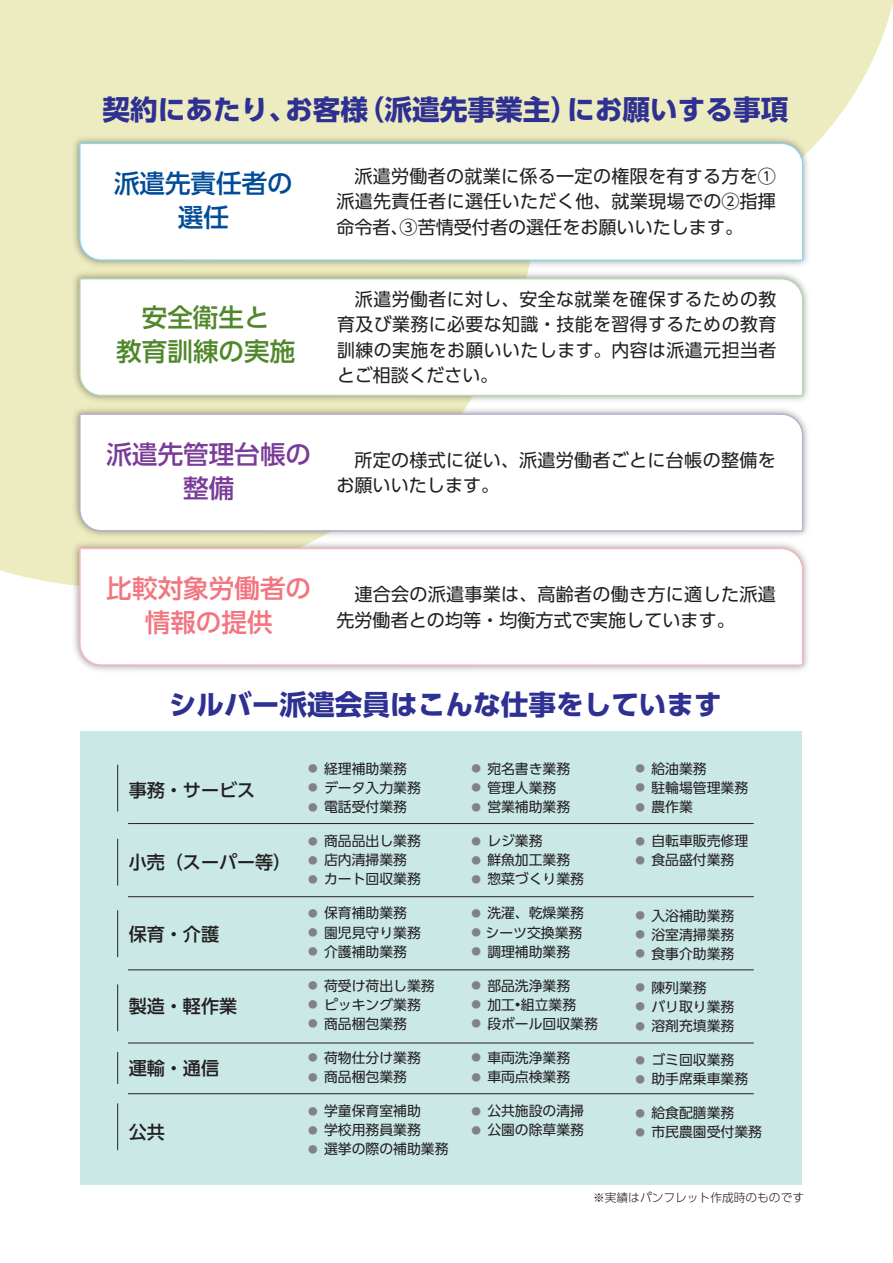
<style>
.page{position:relative;width:893px;height:1263px;background:#fff}
.page>*{position:absolute;margin:0;border:0;box-sizing:border-box;transform-origin:0 0}
.t1{font:700 27.6px "UD Shin Go Pro";color:#2e3092}
.t2{font:500 25.5px/34px "UD Shin Go Pro";color:#f2757f;text-align:center}
.t3{font:500 25.5px/34px "UD Shin Go Pro";color:#50872b;text-align:center}
.t4{font:500 25.5px/34px "UD Shin Go Pro";color:#793c97;text-align:center}
.t5{font:500 25.5px/34px "UD Shin Go Pro";color:#014b97;text-align:center}
.t6{font:18px/25.5px "UD Shin Go Pro";letter-spacing:.015em;color:#231f20;text-align:justify}
.t7{font:500 18px "UD Shin Go Pro";color:#231f20}
.t8{font:13.8px "UD Shin Go Pro";color:#231f20}
.t9{font:300 11.7px "UD Shin Go Pro";color:#231f20}
.s1{font-size:9.6px;color:#808285}
</style>
<div class="page">
<svg style="left:541px;top:0;width:352px;height:147px;background:#eeedc5"></svg>
<div style="left:0;top:0;width:541px;height:585px;background:#edecc0"></div>
<img style="left:69px;top:133px;width:744px;height:135px">
<svg style="left:79px;top:142px;width:725px;height:119px"></svg>
<img style="left:69px;top:268px;width:739px;height:135px">
<svg style="left:79px;top:278px;width:725px;height:119px"></svg>
<img style="left:69px;top:403px;width:739px;height:134px">
<svg style="left:79px;top:413px;width:725px;height:119px"></svg>
<img style="left:69px;top:537px;width:739px;height:134px">
<svg style="left:78px;top:547px;width:726px;height:120px"></svg>
<div style="left:80px;top:731px;width:722px;height:453px;background:#c9e8e6"></div>
<hr style="left:128px;top:823px;width:625px;height:1px;background:#231f20">
<hr style="left:128px;top:896px;width:625px;height:1px;background:#231f20">
<hr style="left:128px;top:969px;width:625px;height:1px;background:#231f20">
<hr style="left:128px;top:1043px;width:625px;height:1px;background:#231f20">
<hr style="left:128px;top:1093px;width:625px;height:1px;background:#231f20">
<hr style="left:117px;top:765px;width:1px;height:46px;background:#231f20">
<hr style="left:117px;top:839px;width:1px;height:46px;background:#231f20">
<hr style="left:117px;top:910px;width:1px;height:47px;background:#231f20">
<hr style="left:117px;top:984px;width:1px;height:47px;background:#231f20">
<hr style="left:117px;top:1052px;width:1px;height:32px;background:#231f20">
<hr style="left:117px;top:1103px;width:1px;height:47px;background:#231f20">
<h1 class="t1" style="left:103px;top:87px;width:687px">契約にあたり、お客様（派遣先事業主）にお願いする事項</h1>
<h2 class="t5" style="left:114px;top:166px;width:180px">派遣先責任者の選任</h2>
<h3 class="t6" style="left:336px;top:163px;width:441px">　派遣労働者の就業に係る一定の権限を有する方を①派遣先責任者に選任いただく他、就業現場での②指揮命令者、③苦情受付者の選任をお願いいたします。</h3>
<h2 class="t3" style="left:116px;top:300px;width:180px">安全衛生と<br>教育訓練の実施</h2>
<h3 class="t6" style="left:337px;top:286px;width:441px">　派遣労働者に対し、安全な就業を確保するための教育及び業務に必要な知識・技能を習得するための教育訓練の実施をお願いいたします。内容は派遣元担当者とご相談ください。</h3>
<h2 class="t4" style="left:107px;top:436px;width:206px">派遣先管理台帳の整備</h2>
<h3 class="t6" style="left:336px;top:446px;width:441px">　所定の様式に従い、派遣労働者ごとに台帳の整備をお願いいたします。</h3>
<h2 class="t2" style="left:107px;top:570px;width:206px">比較対象労働者の情報の提供</h2>
<h3 class="t6" style="left:336px;top:581px;width:441px">　連合会の派遣事業は、高齢者の働き方に適した派遣先労働者との均等・均衡方式で実施しています。</h3>
<h1 class="t1" style="left:169px;top:682px;width:554px">シルバー派遣会員はこんな仕事をしています</h1>
<h3 class="t7" style="left:129px;top:775px;width:164px">事務・サービス　　</h3>
<h3 class="t7" style="left:129px;top:847px;width:164px">小売（スーパー等）</h3>
<h3 class="t7" style="left:129px;top:920px;width:92px">保育・介護</h3>
<h3 class="t7" style="left:129px;top:992px;width:110px">製造・軽作業</h3>
<h3 class="t7" style="left:129px;top:1053px;width:92px">運輸・通信</h3>
<h3 class="t7" style="left:129px;top:1117px;width:38px">公共</h3>
<p class="t8" style="left:308px;top:757px;width:100px"><span class="s1">●</span> 経理補助業務</p>
<p class="t8" style="left:308px;top:776px;width:114px"><span class="s1">●</span> データ入力業務</p>
<p class="t8" style="left:308px;top:796px;width:100px"><span class="s1">●</span> 電話受付業務</p>
<p class="t8" style="left:308px;top:830px;width:114px"><span class="s1">●</span> 商品品出し業務</p>
<p class="t8" style="left:308px;top:849px;width:100px"><span class="s1">●</span> 店内清掃業務</p>
<p class="t8" style="left:308px;top:868px;width:114px"><span class="s1">●</span> カート回収業務</p>
<p class="t8" style="left:308px;top:902px;width:100px"><span class="s1">●</span> 保育補助業務</p>
<p class="t8" style="left:308px;top:921px;width:114px"><span class="s1">●</span> 園児見守り業務</p>
<p class="t8" style="left:308px;top:940px;width:100px"><span class="s1">●</span> 介護補助業務</p>
<p class="t8" style="left:308px;top:974px;width:128px"><span class="s1">●</span> 荷受け荷出し業務</p>
<p class="t8" style="left:308px;top:993px;width:114px"><span class="s1">●</span> ピッキング業務</p>
<p class="t8" style="left:308px;top:1012px;width:100px"><span class="s1">●</span> 商品梱包業務</p>
<p class="t8" style="left:308px;top:1046px;width:114px"><span class="s1">●</span> 荷物仕分け業務</p>
<p class="t8" style="left:308px;top:1066px;width:100px"><span class="s1">●</span> 商品梱包業務</p>
<p class="t8" style="left:308px;top:1100px;width:114px"><span class="s1">●</span> 学童保育室補助</p>
<p class="t8" style="left:308px;top:1119px;width:114px"><span class="s1">●</span> 学校用務員業務</p>
<p class="t8" style="left:308px;top:1138px;width:142px"><span class="s1">●</span> 選挙の際の補助業務</p>
<p class="t8" style="left:471px;top:757px;width:100px"><span class="s1">●</span> 宛名書き業務</p>
<p class="t8" style="left:471px;top:776px;width:87px"><span class="s1">●</span> 管理人業務</p>
<p class="t8" style="left:471px;top:796px;width:100px"><span class="s1">●</span> 営業補助業務</p>
<p class="t8" style="left:471px;top:830px;width:73px"><span class="s1">●</span> レジ業務</p>
<p class="t8" style="left:471px;top:849px;width:100px"><span class="s1">●</span> 鮮魚加工業務</p>
<p class="t8" style="left:471px;top:868px;width:114px"><span class="s1">●</span> 惣菜づくり業務</p>
<p class="t8" style="left:471px;top:902px;width:114px"><span class="s1">●</span> 洗濯、乾燥業務</p>
<p class="t8" style="left:471px;top:921px;width:112px"><span class="s1">●</span> シーツ交換業務</p>
<p class="t8" style="left:471px;top:940px;width:100px"><span class="s1">●</span> 調理補助業務</p>
<p class="t8" style="left:471px;top:974px;width:100px"><span class="s1">●</span> 部品洗浄業務</p>
<p class="t8" style="left:471px;top:993px;width:106px"><span class="s1">●</span> 加工•組立業務</p>
<p class="t8" style="left:471px;top:1012px;width:128px"><span class="s1">●</span> 段ボール回収業務</p>
<p class="t8" style="left:471px;top:1046px;width:100px"><span class="s1">●</span> 車両洗浄業務</p>
<p class="t8" style="left:471px;top:1066px;width:100px"><span class="s1">●</span> 車両点検業務</p>
<p class="t8" style="left:471px;top:1100px;width:114px"><span class="s1">●</span> 公共施設の清掃</p>
<p class="t8" style="left:471px;top:1119px;width:114px"><span class="s1">●</span> 公園の除草業務</p>
<p class="t8" style="left:635px;top:757px;width:73px"><span class="s1">●</span> 給油業務</p>
<p class="t8" style="left:635px;top:776px;width:114px"><span class="s1">●</span> 駐輪場管理業務</p>
<p class="t8" style="left:635px;top:796px;width:59px"><span class="s1">●</span> 農作業</p>
<p class="t8" style="left:635px;top:830px;width:114px"><span class="s1">●</span> 自転車販売修理</p>
<p class="t8" style="left:635px;top:849px;width:100px"><span class="s1">●</span> 食品盛付業務</p>
<p class="t8" style="left:635px;top:904px;width:100px"><span class="s1">●</span> 入浴補助業務</p>
<p class="t8" style="left:635px;top:923px;width:100px"><span class="s1">●</span> 浴室清掃業務</p>
<p class="t8" style="left:635px;top:942px;width:100px"><span class="s1">●</span> 食事介助業務</p>
<p class="t8" style="left:635px;top:976px;width:73px"><span class="s1">●</span> 陳列業務</p>
<p class="t8" style="left:635px;top:995px;width:100px"><span class="s1">●</span> バリ取り業務</p>
<p class="t8" style="left:635px;top:1015px;width:100px"><span class="s1">●</span> 溶剤充填業務</p>
<p class="t8" style="left:635px;top:1049px;width:100px"><span class="s1">●</span> ゴミ回収業務</p>
<p class="t8" style="left:635px;top:1068px;width:114px"><span class="s1">●</span> 助手席乗車業務</p>
<p class="t8" style="left:635px;top:1102px;width:100px"><span class="s1">●</span> 給食配膳業務</p>
<p class="t8" style="left:635px;top:1121px;width:128px"><span class="s1">●</span> 市民農園受付業務</p>
<p class="t9" style="left:593px;top:1188px;width:212px">※実績はパンフレット作成時のものです</p>
</div>
